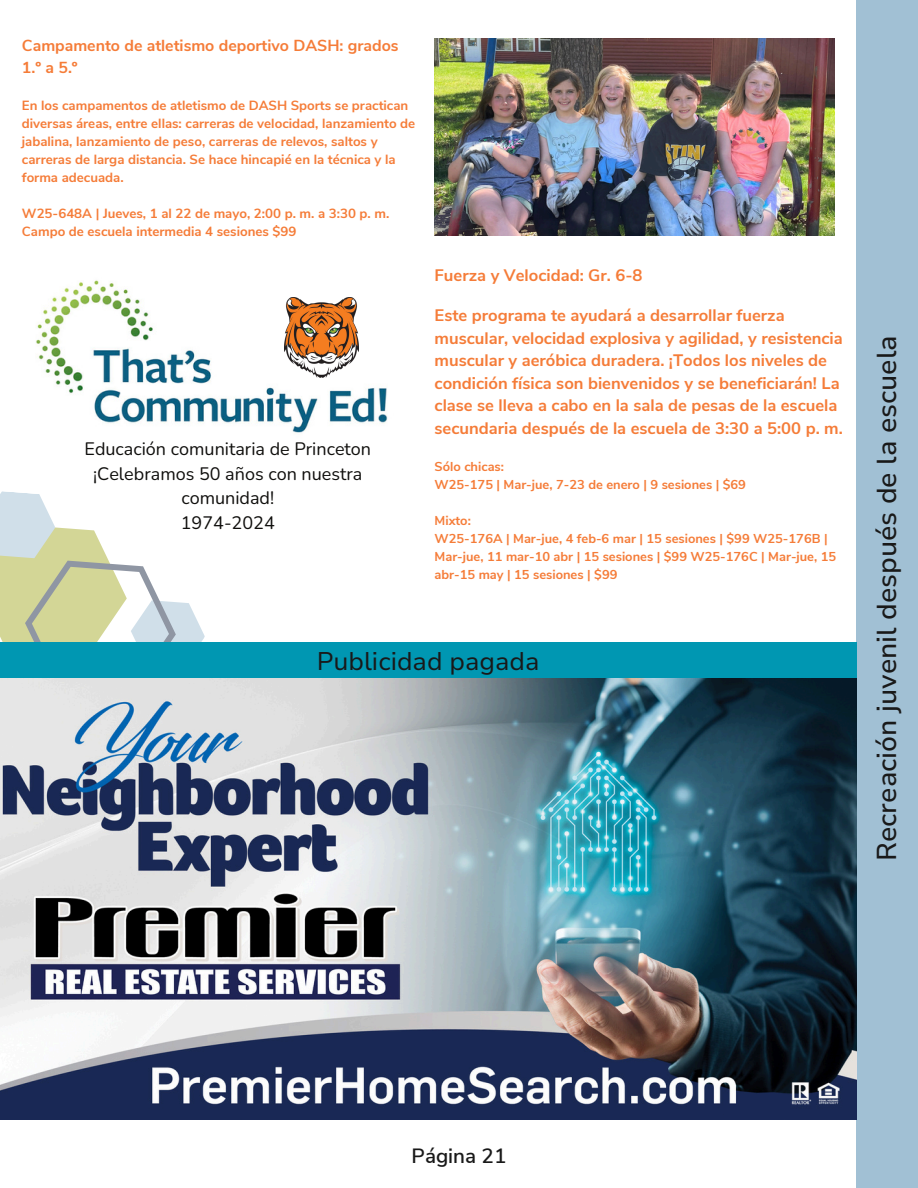
<style>
.page{position:relative;width:918px;height:1188px;background:#fff}
.page>*{position:absolute;margin:0;border:0;box-sizing:border-box;transform-origin:0 0}
.t1{font:500 27.3px "Nunito Sans 10 pt";color:#191919}
.t2{font:25.5px "Nunito Sans 10 pt";color:#191919}
.t3{font:600 20.7px "Nunito Sans";color:#191919}
.t4{font:18px/24.8px "Nunito";color:#100f0d;text-align:center}
.t5{font:700 16.65px/22.5px "Nunito Sans";color:#f57c38}
.t6{font:700 15.9px/21.3px "Nunito Sans";color:#f57c38}
.t7{font:700 13.35px/18px "Nunito Sans";color:#f57c38}
.t8{font:700 12.9px/18px "Nunito Sans";color:#f57c38}
</style>
<div class="page">
<div style="left:856px;top:0;width:62px;height:1188px;background:#a1c0d4"></div>
<img style="left:435px;top:38px;width:399px;height:198px">
<svg style="left:0;top:491px;width:205px;height:151px"></svg>
<img style="left:36px;top:280px;width:352px;height:153px">
<img style="left:285px;top:297px;width:74px;height:80px">
<div style="left:0;top:642px;width:856px;height:41px;background:#0097b2"></div>
<img style="left:0;top:679px;width:856px;height:441px">
<p class="t6" style="left:22px;top:35px;width:378px">Campamento de atletismo deportivo DASH: grados<br>1.º a 5.º</p>
<p class="t7" style="left:22px;top:96px;width:395px">En los campamentos de atletismo de DASH Sports se practican diversas áreas, entre ellas: carreras de velocidad, lanzamiento de jabalina, lanzamiento de peso, carreras de relevos, saltos y carreras de larga distancia. Se hace hincapié en la técnica y la forma adecuada.</p>
<p class="t7" style="left:22px;top:204px;width:369px">W25-648A | Jueves, 1 al 22 de mayo, 2:00 p. m. a 3:30 p. m.<br>Campo de escuela intermedia 4 sesiones $99</p>
<p class="t4" style="left:85px;top:436px;width:288px">Educación comunitaria de Princeton ¡Celebramos 50 años con nuestra comunidad!<br>1974-2024</p>
<p class="t5" style="left:435px;top:264px;width:210px">Fuerza y Velocidad: Gr. 6-8</p>
<p class="t5" style="left:435px;top:305px;width:410px">Este programa te ayudará a desarrollar fuerza muscular, velocidad explosiva y agilidad, y resistencia muscular y aeróbica duradera. ¡Todos los niveles de condición física son bienvenidos y se beneficiarán! La clase se lleva a cabo en la sala de pesas de la escuela secundaria después de la escuela de 3:30 a 5:00 p. m.</p>
<p class="t8" style="left:435px;top:458px;width:71px">Sólo chicas:</p>
<h4 class="t8" style="left:435px;top:476px;width:313px">W25-175 | Mar-jue, 7-23 de enero | 9 sesiones | $69</h4>
<h4 class="t8" style="left:435px;top:512px;width:38px">Mixto:</h4>
<p class="t8" style="left:435px;top:530px;width:403px">W25-176A | Mar-jue, 4 feb-6 mar | 15 sesiones | $99 W25-176B |<br>Mar-jue, 11 mar-10 abr | 15 sesiones | $99 W25-176C | Mar-jue, 15 abr-15 may | 15 sesiones | $99</p>
<p class="t2" style="left:317px;top:644px;width:224px">Publicidad pagada</p>
<h1 class="t1" style="left:869px;top:861px;width:528px;rotate:-90deg">Recreación juvenil después de la escuela</h1>
<h5 class="t3" style="left:412px;top:1142px;width:96px">Página 21</h5>
</div>
